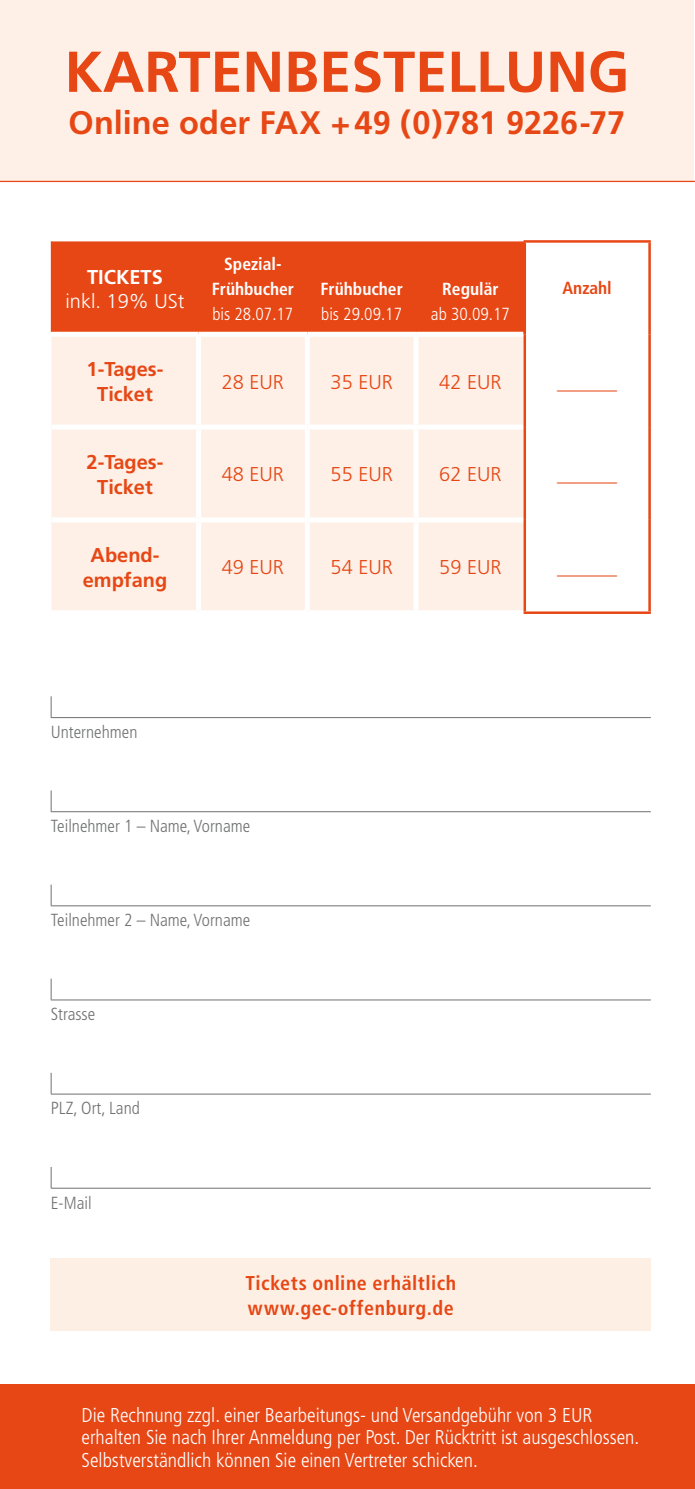
<style>
.page{position:relative;width:695px;height:1489px;background:#fff}
.page>*{position:absolute;margin:0;border:0;box-sizing:border-box;transform-origin:0 0}
.t1{font:700 57.5px "Frutiger";color:#e64715}
.t2{font:700 32.5px "Frutiger";color:#e64715}
.t3{font:300 condensed 20px/22.5px "Frutiger";color:#fff}
.t4{font:300 20px "Frutiger";color:#e64715}
.t5{font:700 condensed 20px/25px "Frutiger";letter-spacing:.03em;color:#e64715}
.t6{font:700 20px/25px "Frutiger";color:#e64715;text-align:center}
.t7{font:300 20px "Frutiger";color:#fff}
.t8{font:700 20px "Frutiger";color:#fff}
.t9{font:300 condensed 17.5px "Frutiger";color:#707172}
.t10{font:700 condensed 17.5px/25px "Frutiger";color:#fff;text-align:center}
.t11{font:300 condensed 17.5px "Frutiger";color:#fff}
.t12{font:700 condensed 17.5px "Frutiger";color:#e64715}
</style>
<div class="page">
<div style="left:0;top:0;width:693px;height:181px;background:#fef0e6"></div>
<hr style="left:0;top:181px;width:694px;height:1px;background:#e64715">
<div style="left:0;top:1384px;width:694px;height:104px;background:#e64715"></div>
<svg style="left:51px;top:696px;width:1px;height:21px"></svg>
<hr style="left:51px;top:717px;width:599px;height:1px;background:#707172">
<svg style="left:51px;top:790px;width:1px;height:21px"></svg>
<hr style="left:51px;top:811px;width:599px;height:1px;background:#707172">
<svg style="left:51px;top:884px;width:1px;height:21px"></svg>
<hr style="left:51px;top:905px;width:599px;height:1px;background:#707172">
<svg style="left:51px;top:978px;width:1px;height:21px"></svg>
<hr style="left:51px;top:999px;width:599px;height:1px;background:#707172">
<svg style="left:51px;top:1072px;width:1px;height:21px"></svg>
<hr style="left:51px;top:1093px;width:599px;height:1px;background:#707172">
<svg style="left:51px;top:1167px;width:1px;height:20px"></svg>
<hr style="left:51px;top:1187px;width:599px;height:1px;background:#707172">
<div style="left:51px;top:1258px;width:599px;height:73px;background:#feefe5"></div>
<div style="left:52px;top:241px;width:471px;height:91px;background:#e64715"></div>
<svg style="left:526px;top:243px;width:1px;height:368px"></svg>
<div style="left:51px;top:337px;width:472px;height:273px;background:#fef0e6"></div>
<div style="left:196px;top:337px;width:5px;height:87px;background:#fff"></div>
<div style="left:305px;top:337px;width:5px;height:87px;background:#fff"></div>
<div style="left:413px;top:337px;width:5px;height:87px;background:#fff"></div>
<div style="left:51px;top:424px;width:147px;height:5px;background:#fff"></div>
<div style="left:198px;top:424px;width:109px;height:5px;background:#fff"></div>
<div style="left:196px;top:429px;width:5px;height:88px;background:#fff"></div>
<div style="left:307px;top:424px;width:109px;height:5px;background:#fff"></div>
<div style="left:305px;top:429px;width:5px;height:88px;background:#fff"></div>
<div style="left:416px;top:424px;width:107px;height:5px;background:#fff"></div>
<div style="left:413px;top:429px;width:5px;height:88px;background:#fff"></div>
<div style="left:51px;top:517px;width:147px;height:5px;background:#fff"></div>
<div style="left:198px;top:517px;width:109px;height:5px;background:#fff"></div>
<div style="left:196px;top:522px;width:5px;height:88px;background:#fff"></div>
<div style="left:307px;top:517px;width:109px;height:5px;background:#fff"></div>
<div style="left:305px;top:522px;width:5px;height:88px;background:#fff"></div>
<div style="left:416px;top:517px;width:107px;height:5px;background:#fff"></div>
<div style="left:413px;top:522px;width:5px;height:88px;background:#fff"></div>
<hr style="left:51px;top:241px;width:1px;height:91px;background:#e64715">
<h1 class="t1" style="left:64px;top:38px;width:566px">KARTENBESTELLUNG</h1>
<h2 class="t2" style="left:69px;top:104px;width:558px">Online oder FAX +49 (0)781 9226-77</h2>
<p class="t8" style="left:87px;top:265px;width:77px">TICKETS</p>
<p class="t7" style="left:65px;top:289px;width:120px">inkl. 19% USt</p>
<p class="t6" style="left:87px;top:356px;width:78px">1-Tages-<br>Ticket</p>
<p class="t6" style="left:87px;top:449px;width:78px">2-Tages-<br>Ticket</p>
<p class="t6" style="left:83px;top:542px;width:86px">Abend&shy;empfang</p>
<p class="t10" style="left:212px;top:251px;width:84px">Spezial-<br>Frühbucher</p>
<p class="t11" style="left:212px;top:304px;width:82px">bis 28.07.17</p>
<p class="t10" style="left:320px;top:276px;width:84px">Frühbucher</p>
<p class="t11" style="left:321px;top:304px;width:82px">bis 29.09.17</p>
<p class="t10" style="left:442px;top:276px;width:58px">Regulär</p>
<p class="t11" style="left:431px;top:304px;width:80px">ab 30.09.17</p>
<p class="t4" style="left:222px;top:370px;width:64px">28 EUR</p>
<p class="t4" style="left:330px;top:370px;width:64px">35 EUR</p>
<p class="t4" style="left:439px;top:370px;width:64px">42 EUR</p>
<p class="t4" style="left:222px;top:463px;width:64px">48 EUR</p>
<p class="t4" style="left:330px;top:463px;width:64px">55 EUR</p>
<p class="t4" style="left:439px;top:463px;width:64px">62 EUR</p>
<p class="t4" style="left:222px;top:556px;width:64px">49 EUR</p>
<p class="t4" style="left:330px;top:556px;width:64px">54 EUR</p>
<p class="t4" style="left:439px;top:556px;width:64px">59 EUR</p>
<p class="t12" style="left:562px;top:278px;width:51px">Anzahl</p>
<p class="t4" style="left:557px;top:370px;width:61px">______</p>
<p class="t4" style="left:557px;top:463px;width:61px">______</p>
<p class="t4" style="left:557px;top:556px;width:61px">______</p>
<p class="t9" style="left:51px;top:722px;width:88px">Unternehmen</p>
<p class="t9" style="left:51px;top:816px;width:201px">Teilnehmer 1 – Name, Vorname</p>
<p class="t9" style="left:51px;top:910px;width:201px">Teilnehmer 2 – Name, Vorname</p>
<p class="t9" style="left:51px;top:1004px;width:46px">Strasse</p>
<p class="t9" style="left:51px;top:1098px;width:91px">PLZ, Ort, Land</p>
<p class="t9" style="left:51px;top:1192px;width:42px">E-Mail</p>
<p class="t5" style="left:245px;top:1270px;width:212px">Tickets online erhältlich www.gec-offenburg.de</p>
<p class="t3" style="left:81px;top:1403px;width:559px">Die Rechnung zzgl. einer Bearbeitungs- und Versandgebühr von 3 EUR erhalten Sie nach Ihrer Anmeldung per Post. Der Rücktritt ist ausgeschlossen.<br>Selbstverständlich können Sie einen Vertreter schicken.</p>
</div>
